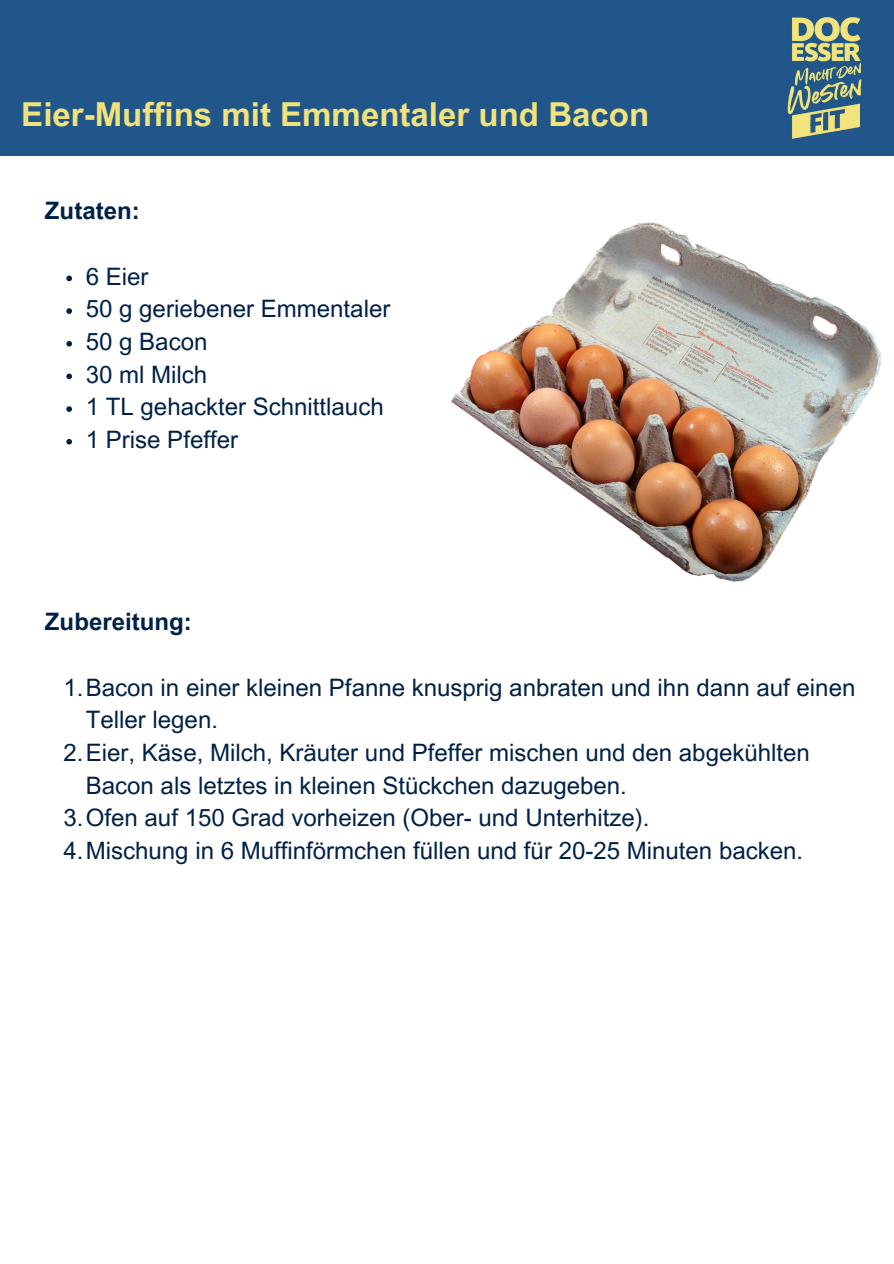
<style>
.page{position:relative;width:894px;height:1264px;background:#fff}
.page>*{position:absolute;margin:0;border:0;box-sizing:border-box;transform-origin:0 0}
.t1{font:700 33px "Arial MT Pro";color:#f1e27b}
.t2{font:24px/32.7px "Arial MT Pro";color:#002147}
.t3{font:700 24px "Arial MT Pro";color:#002147}
</style>
<div class="page">
<div style="left:0;top:0;width:893px;height:155px;background:#21568a"></div>
<img style="left:787px;top:17px;width:75px;height:122px">
<img style="left:451px;top:222px;width:430px;height:360px">
<svg style="left:66px;top:275px;width:6px;height:6px"></svg>
<svg style="left:66px;top:308px;width:6px;height:6px"></svg>
<svg style="left:66px;top:341px;width:6px;height:5px"></svg>
<svg style="left:66px;top:373px;width:6px;height:6px"></svg>
<svg style="left:66px;top:406px;width:6px;height:6px"></svg>
<svg style="left:66px;top:439px;width:6px;height:5px"></svg>
<h1 class="t1" style="left:21px;top:102px;width:629px">Eier-Muffins mit Emmentaler und Bacon</h1>
<p class="t3" style="left:45px;top:202px;width:96px">Zutaten:</p>
<p class="t2" style="left:86px;top:263px;width:306px">6 Eier<br>50 g geriebener Emmentaler<br>50 g Bacon<br>30 ml Milch<br>1 TL gehackter Schnittlauch<br>1 Prise Pfeffer</p>
<p class="t3" style="left:45px;top:613px;width:148px">Zubereitung:</p>
<p class="t2" style="left:63px;top:674px;width:793px">1.Bacon in einer kleinen Pfanne knusprig anbraten und ihn dann auf einen</p>
<p class="t2" style="left:86px;top:706px;width:134px">Teller legen.</p>
<p class="t2" style="left:63px;top:739px;width:747px">2.Eier, Käse, Milch, Kräuter und Pfeffer mischen und den abgekühlten</p>
<p class="t2" style="left:86px;top:772px;width:542px">Bacon als letztes in kleinen Stückchen dazugeben.</p>
<p class="t2" style="left:63px;top:804px;width:587px">3.Ofen auf 150 Grad vorheizen (Ober- und Unterhitze).</p>
<p class="t2" style="left:63px;top:837px;width:741px">4.Mischung in 6 Muffinförmchen füllen und für 20-25 Minuten backen.</p>
</div>
